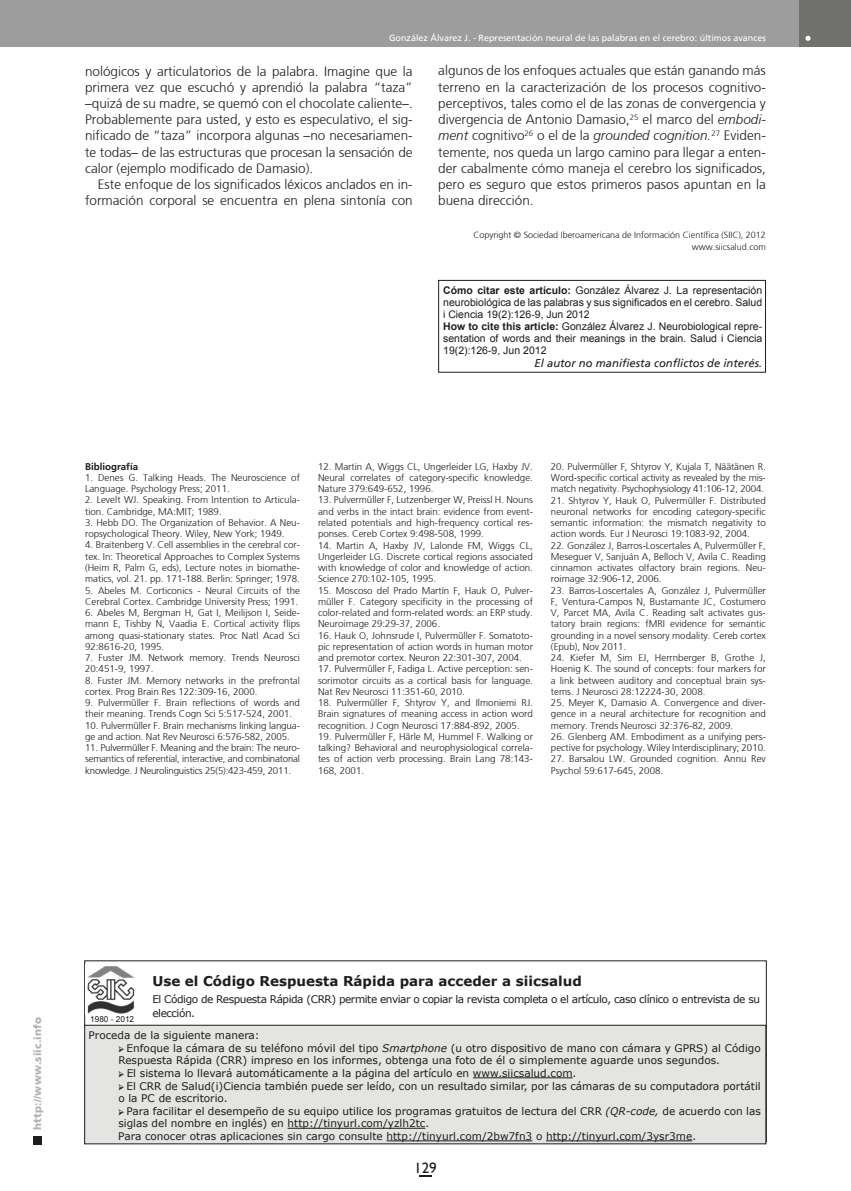
<style>
.page{position:relative;width:851px;height:1191px;background:#fff}
.page>*{position:absolute;margin:0;border:0;box-sizing:border-box;transform-origin:0 0}
.t1{font:15px "Humanist 521 BT";color:#1d1d1b}
.t2{font:300 13.5px/16.2px "Frutiger";color:#1d1d1b;text-align:justify}
.t3{font:700 13.5px "Verdana";color:#1d1d1b}
.t4{font:italic 11.25px "Frutiger";color:#1d1d1b}
.t5{font:10.5px/12.6px "Verdana";color:#1d1d1b}
.t6{font:10.5px/12px "Arial";color:#1d1d1b}
.t7{font:10.5px/14.4px "Verdana";letter-spacing:-.04em;color:#1d1d1b}
.t8{font:900 10.5px "Frutiger";letter-spacing:.015em;color:#b2b2b2}
.t9{font:300 9.75px/11.2px "Frutiger";color:#1d1d1b;text-align:justify}
.t10{font:700 9.75px "Frutiger";color:#1d1d1b}
.t11{font:300 9px/11.7px "Frutiger";color:#1d1d1b;text-align:right}
.t12{font:9px "Frutiger";color:#fff}
.t13{font:8.25px "Arial";color:#1d1d1b}
.s1{font-style:italic}
.s2{font-weight:700}
.s3{font-family:"Minion Pro"}
</style>
<div class="page">
<div style="left:33px;top:1135px;width:9px;height:9px;background:#1d1d1b"></div>
<div style="left:1px;top:0;width:812px;height:47px;background:#9d9d9d"></div>
<div style="left:799px;top:0;width:51px;height:47px;background:#70706f"></div>
<svg style="left:805px;top:36px;width:5px;height:5px"></svg>
<svg style="left:419px;top:1175px;width:12px;height:1px"></svg>
<div style="left:438px;top:280px;width:327px;height:92px;border:1px solid #1d1d1b"></div>
<div style="left:85px;top:1025px;width:680px;height:118px;background:#e4e4e3"></div>
<div style="left:84px;top:1025px;width:682px;height:119px;border:1px solid #1d1d1b"></div>
<img style="left:87px;top:966px;width:48px;height:48px">
<hr style="left:473px;top:1077px;width:99px;height:1px;background:#1d1d1b">
<hr style="left:287px;top:1128px;width:138px;height:1px;background:#1d1d1b">
<hr style="left:386px;top:1140px;width:146px;height:1px;background:#1d1d1b">
<hr style="left:546px;top:1140px;width:146px;height:1px;background:#1d1d1b">
<p class="t12" style="left:389px;top:33px;width:378px">González Álvarez J. - Representación neural de las palabras en el cerebro: últimos avances</p>
<p class="t2" style="left:85px;top:63px;width:329px">nológicos y articulatorios de la palabra. Imagine que la primera vez que escuchó y aprendió la palabra “taza” –quizá de su madre, se quemó con el chocolate caliente–.<br>Probablemente para usted, y esto es especulativo, el sig&shy;nificado de “taza” incorpora algunas –no necesariamen&shy;te todas– de las estructuras que procesan la sensación de calor (ejemplo modificado de Damasio).</p>
<h2 class="t2" style="left:85px;top:176px;width:329px;text-align:right">Este enfoque de los significados léxicos anclados en in&shy;formación corporal se encuentra en plena sintonía con</h2>
<p class="t2" style="left:438px;top:63px;width:329px">algunos de los enfoques actuales que están ganando más terreno en la caracterización de los procesos cognitivo&shy;perceptivos, tales como el de las zonas de convergencia y divergencia de Antonio Damasio,<sup>25</sup> el marco del <span class="s1">embodi&shy;ment</span> cognitivo<sup>26</sup> o el de la <span class="s1">grounded cognition.</span><sup>27</sup> Eviden&shy;temente, nos queda un largo camino para llegar a enten&shy;der cabalmente cómo maneja el cerebro los significados, pero es seguro que estos primeros pasos apuntan en la buena dirección.</p>
<p class="t11" style="left:473px;top:229px;width:294px">Copyright © Sociedad Iberoamericana de Información Científica (SIIC), 2012 www.siicsalud.com</p>
<p class="t6" style="left:443px;top:284px;width:320px"><span class="s2">Cómo citar este artículo:</span> González Álvarez J. La representación neurobiológica de las palabras y sus significados en el cerebro. Salud i Ciencia 19(2):126-9, Jun 2012<br><span class="s2">How to cite this article:</span> González Álvarez J. Neurobiological repre&shy;sentation of words and their meanings in the brain. Salud i Ciencia 19(2):126-9, Jun 2012</p>
<p class="t4" style="left:534px;top:357px;width:229px">El autor no manifiesta conflictos de interés.</p>
<p class="t10" style="left:85px;top:460px;width:55px">Bibliografía</p>
<p class="t9" style="left:85px;top:472px;width:216px">1. Denes G. Talking Heads. The Neuroscience of<br>Language. Psychology Press; 2011.</p>
<p class="t9" style="left:85px;top:494px;width:216px">2. Levelt WJ. Speaking. From Intention to Articula&shy;tion. Cambridge, MA:MIT; 1989.</p>
<p class="t9" style="left:85px;top:517px;width:216px">3. Hebb DO. The Organization of Behavior. A Neu&shy;ropsychological Theory. Wiley, New York; 1949.</p>
<p class="t9" style="left:85px;top:539px;width:216px">4. Braitenberg V. Cell assemblies in the cerebral cor&shy;tex. In: Theoretical Approaches to Complex Systems (Heim R, Palm G, eds), Lecture notes in biomathe&shy;matics, vol. 21. pp. 171-188. Berlin: Springer; 1978.</p>
<p class="t9" style="left:85px;top:584px;width:216px">5. Abeles M. Corticonics - Neural Circuits of the<br>Cerebral Cortex. Cambridge University Press; 1991.</p>
<p class="t9" style="left:85px;top:607px;width:216px">6. Abeles M, Bergman H, Gat I, Meilijson I, Seide&shy;mann E, Tishby N, Vaadia E. Cortical activity flips among quasi-stationary states. Proc Natl Acad Sci 92:8616-20, 1995.</p>
<p class="t9" style="left:85px;top:652px;width:216px">7. Fuster JM. Network memory. Trends Neurosci<br>20:451-9, 1997.</p>
<p class="t9" style="left:85px;top:674px;width:216px">8. Fuster JM. Memory networks in the prefrontal cortex. Prog Brain Res 122:309-16, 2000.</p>
<p class="t9" style="left:85px;top:697px;width:216px">9. Pulvermüller F. Brain reflections of words and their meaning. Trends Cogn Sci 5:517-524, 2001.</p>
<p class="t9" style="left:85px;top:719px;width:216px">10. Pulvermüller F. Brain mechanisms linking langua&shy;ge and action. Nat Rev Neurosci 6:576-582, 2005.</p>
<p class="t9" style="left:85px;top:742px;width:216px">11. Pulvermüller F. Meaning and the brain: The neuro&shy;semantics of referential, interactive, and combinatorial knowledge. J Neurolinguistics 25(5):423-459, 2011.</p>
<p class="t9" style="left:318px;top:461px;width:216px">12. Martin A, Wiggs CL, Ungerleider LG, Haxby JV.<br>Neural correlates of category-specific knowledge.<br>Nature 379:649-652, 1996.</p>
<p class="t9" style="left:318px;top:494px;width:216px">13. Pulvermüller F, Lutzenberger W, Preissl H. Nouns and verbs in the intact brain: evidence from event&shy;related potentials and high-frequency cortical res&shy;ponses. Cereb Cortex 9:498-508, 1999.</p>
<p class="t9" style="left:318px;top:539px;width:216px">14. Martin A, Haxby JV, Lalonde FM, Wiggs CL, Ungerleider LG. Discrete cortical regions associated with knowledge of color and knowledge of action.<br>Science 270:102-105, 1995.</p>
<p class="t9" style="left:318px;top:584px;width:216px">15. Moscoso del Prado Martín F, Hauk O, Pulver&shy;müller F. Category specificity in the processing of color-related and form-related words: an ERP study.<br>Neuroimage 29:29-37, 2006.</p>
<p class="t9" style="left:318px;top:629px;width:216px">16. Hauk O, Johnsrude I, Pulvermüller F. Somatoto&shy;pic representation of action words in human motor and premotor cortex. Neuron 22:301-307, 2004.</p>
<p class="t9" style="left:318px;top:663px;width:216px">17. Pulvermüller F, Fadiga L. Active perception: sen&shy;sorimotor circuits as a cortical basis for language.<br>Nat Rev Neurosci 11:351-60, 2010.</p>
<p class="t9" style="left:318px;top:697px;width:216px">18. Pulvermüller F, Shtyrov Y, and Ilmoniemi RJ.<br>Brain signatures of meaning access in action word recognition. J Cogn Neurosci 17:884-892, 2005.</p>
<p class="t9" style="left:318px;top:731px;width:216px">19. Pulvermüller F, Härle M, Hummel F. Walking or talking? Behavioral and neurophysiological correla&shy;tes of action verb processing. Brain Lang 78:143- 168, 2001.</p>
<p class="t9" style="left:551px;top:461px;width:216px">20. Pulvermüller F, Shtyrov Y, Kujala T, Näätänen R.<br>Word-specific cortical activity as revealed by the mis&shy;match negativity. Psychophysiology 41:106-12, 2004.</p>
<p class="t9" style="left:551px;top:494px;width:216px">21. Shtyrov Y, Hauk O, Pulvermüller F. Distributed neuronal networks for encoding category-specific semantic information: the mismatch negativity to action words. Eur J Neurosci 19:1083-92, 2004.</p>
<p class="t9" style="left:551px;top:539px;width:216px">22. González J, Barros-Loscertales A, Pulvermüller F, Meseguer V, Sanjuán A, Belloch V, Avila C. Reading cinnamon activates olfactory brain regions. Neu&shy;roimage 32:906-12, 2006.</p>
<p class="t9" style="left:551px;top:584px;width:216px">23. Barros-Loscertales A, González J, Pulvermüller F, Ventura-Campos N, Bustamante JC, Costumero V, Parcet MA, Avila C. Reading salt activates gus&shy;tatory brain regions: fMRI evidence for semantic grounding in a novel sensory modality. Cereb cortex (Epub), Nov 2011.</p>
<p class="t9" style="left:551px;top:652px;width:216px">24. Kiefer M, Sim EJ, Herrnberger B, Grothe J, Hoenig K. The sound of concepts: four markers for a link between auditory and conceptual brain sys&shy;tems. J Neurosci 28:12224-30, 2008.</p>
<p class="t9" style="left:551px;top:697px;width:216px">25. Meyer K, Damasio A. Convergence and diver&shy;gence in a neural architecture for recognition and memory. Trends Neurosci 32:376-82, 2009.</p>
<p class="t9" style="left:551px;top:731px;width:216px">26. Glenberg AM. Embodiment as a unifying pers&shy;pective for psychology. Wiley Interdisciplinary; 2010.</p>
<p class="t9" style="left:551px;top:753px;width:216px">27. Barsalou LW. Grounded cognition. Annu Rev<br>Psychol 59:617-645, 2008.</p>
<p class="t8" style="left:31px;top:1129px;width:114px;rotate:-90deg">http://www.siic.info</p>
<h2 class="t3" style="left:152px;top:971px;width:431px">Use el Código Respuesta Rápida para acceder a siicsalud</h2>
<p class="t7" style="left:152px;top:991px;width:609px">El Código de Respuesta Rápida (CRR) permite enviar o copiar la revista completa o el artículo, caso clínico o entrevista de su elección.</p>
<p class="t5" style="left:88px;top:1028px;width:173px">Proceda de la siguiente manera:</p>
<p class="t5" style="left:118px;top:1041px;width:644px"><span class="s3">➢</span> Enfoque la cámara de su teléfono móvil del tipo <span class="s1">Smartphone</span> (u otro dispositivo de mano con cámara y GPRS) al Código<br>Respuesta Rápida (CRR) impreso en los informes, obtenga una foto de él o simplemente aguarde unos segundos.</p>
<p class="t5" style="left:118px;top:1066px;width:459px"><span class="s3">➢</span> El sistema lo llevará automáticamente a la página del artículo en www.siicsalud.com.</p>
<p class="t5" style="left:118px;top:1079px;width:644px"><span class="s3">➢</span> El CRR de Salud(i)Ciencia también puede ser leído, con un resultado similar, por las cámaras de su computadora portátil o la PC de escritorio.</p>
<p class="t5" style="left:118px;top:1104px;width:644px"><span class="s3">➢</span> Para facilitar el desempeño de su equipo utilice los programas gratuitos de lectura del CRR <span class="s1">(QR-code,</span> de acuerdo con las siglas del nombre en inglés) en http://tinyurl.com/yzlh2tc.<br>Para conocer otras aplicaciones sin cargo consulte http://tinyurl.com/2bw7fn3 o http://tinyurl.com/3ysr3me.</p>
<p class="t13" style="left:90px;top:1013px;width:46px">1980 - 2012</p>
<h1 class="t1" style="left:414px;top:1158px;width:24px">129</h1>
</div>
